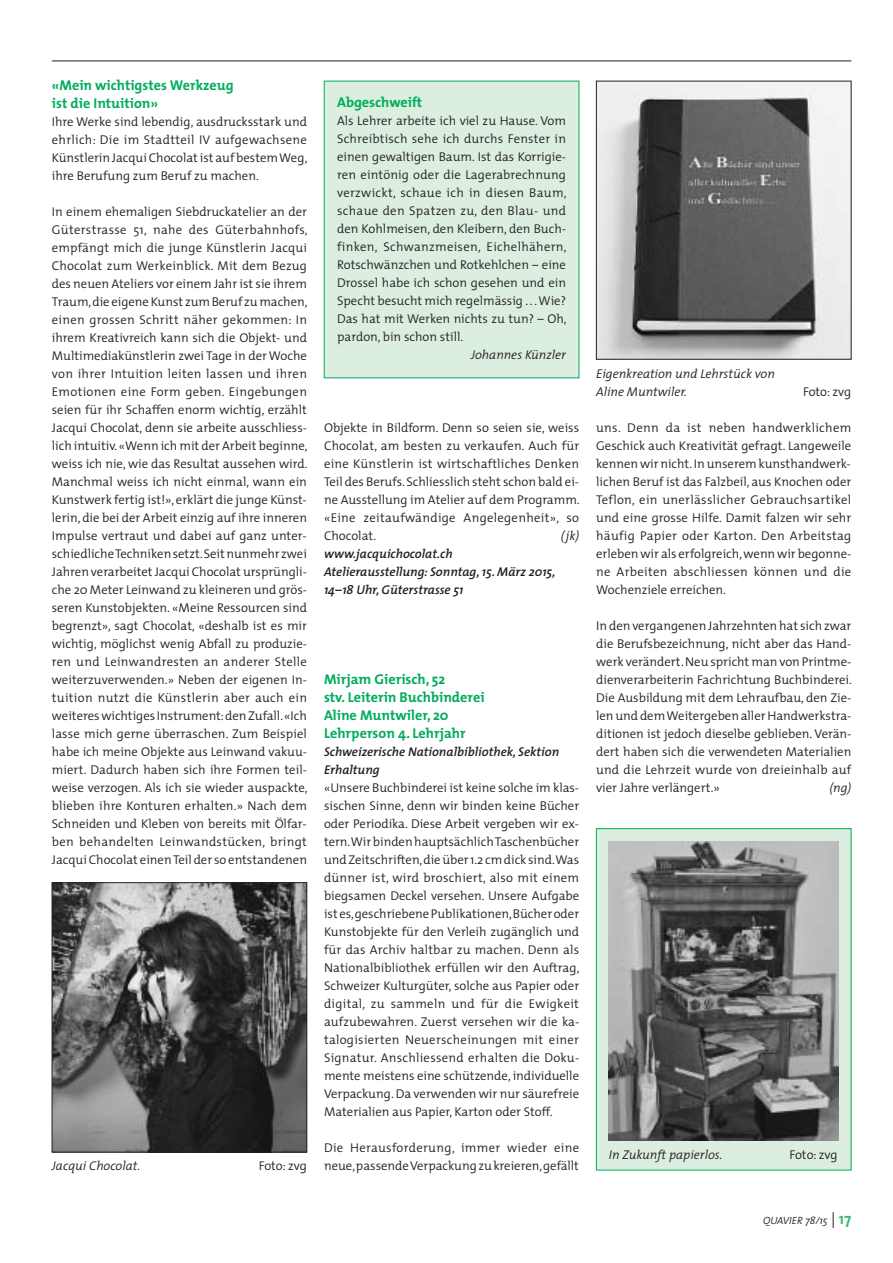
<style>
.page{position:relative;width:893px;height:1263px;background:#fff}
.page>*{position:absolute;margin:0;border:0;box-sizing:border-box;transform-origin:0 0}
.t1{font:700 14.25px/18px "The Mix";color:#00ac5b}
.t2{font:300 12.75px/18px "The Mix";color:#231f20;text-align:justify}
.t3{font:italic 600 12.75px/18px "The Mix";color:#231f20}
.t4{font:italic 300 12.75px/18px "The Mix";color:#231f20}
.t5{font:italic 300 10.5px "The Mix";color:#231f20}
.s1{font-size:15.75px}
.s2{font-weight:700;font-style:normal;font-size:15.75px;color:#41b979}
</style>
<div class="page">
<hr style="left:52px;top:60px;width:799px;height:1px;background:#231f20">
<img style="left:54px;top:884px;width:251px;height:266px">
<div style="left:52px;top:882px;width:255px;height:270px;border:1px solid #231f20"></div>
<img style="left:598px;top:83px;width:251px;height:274px">
<div style="left:596px;top:829px;width:255px;height:341px;background:#dbeee0"></div>
<div style="left:596px;top:828px;width:255px;height:342px;border:1px solid #00ac5b"></div>
<img style="left:609px;top:841px;width:229px;height:299px">
<div style="left:324px;top:81px;width:255px;height:297px;background:#dbeee0"></div>
<p class="t1" style="left:52px;top:78px;width:183px">«Mein wichtigstes Werkzeug ist die Intuition»</p>
<p class="t2" style="left:52px;top:114px;width:257px">Ihre Werke sind lebendig, ausdrucksstark und ehrlich: Die im Stadtteil IV aufgewachsene Künstlerin Jacqui Chocolat ist auf bestem Weg, ihre Berufung zum Beruf zu machen.</p>
<p class="t2" style="left:52px;top:204px;width:257px">In einem ehemaligen Siebdruckatelier an der Güterstrasse 51, nahe des Güterbahnhofs, empfängt mich die junge Künstlerin Jacqui Chocolat zum Werkeinblick. Mit dem Bezug des neuen Ateliers vor einem Jahr ist sie ihrem Traum, die eigene Kunst zum Beruf zu machen, einen grossen Schritt näher gekommen: In ihrem Kreativreich kann sich die Objekt- und Multimediakünstlerin zwei Tage in der Woche von ihrer Intuition leiten lassen und ihren Emotionen eine Form geben. Eingebungen seien für ihr Schaffen enorm wichtig, erzählt Jacqui Chocolat, denn sie arbeite ausschliess&shy;lich intuitiv. «Wenn ich mit der Arbeit beginne, weiss ich nie, wie das Resultat aussehen wird.<br>Manchmal weiss ich nicht einmal, wann ein Kunstwerk fertig ist!», erklärt die junge Künst&shy;lerin, die bei der Arbeit einzig auf ihre inneren Impulse vertraut und dabei auf ganz unter&shy;schiedliche Techniken setzt. Seit nunmehr zwei Jahren verarbeitet Jacqui Chocolat ursprüngli&shy;che 20 Meter Leinwand zu kleineren und grös&shy;seren Kunstobjekten. «Meine Ressourcen sind begrenzt», sagt Chocolat, «deshalb ist es mir wichtig, möglichst wenig Abfall zu produzie&shy;ren und Leinwandresten an anderer Stelle weiterzuverwenden.» Neben der eigenen In&shy;tuition nutzt die Künstlerin aber auch ein weiteres wichtiges Instrument: den Zufall. «Ich lasse mich gerne überraschen. Zum Beispiel habe ich meine Objekte aus Leinwand vakuu&shy;miert. Dadurch haben sich ihre Formen teil&shy;weise verzogen. Als ich sie wieder auspackte, blieben ihre Konturen erhalten.» Nach dem Schneiden und Kleben von bereits mit Ölfar&shy;ben behandelten Leinwandstücken, bringt Jacqui Chocolat einen Teil der so entstandenen</p>
<p class="t4" style="left:52px;top:1158px;width:90px">Jacqui Chocolat.</p>
<p class="t2" style="left:259px;top:1158px;width:50px">Foto: zvg</p>
<p class="t1" style="left:337px;top:95px;width:87px">Abgeschweift</p>
<p class="t2" style="left:337px;top:113px;width:231px">Als Lehrer arbeite ich viel zu Hause. Vom Schreibtisch sehe ich durchs Fenster in einen gewaltigen Baum. Ist das Korrigie&shy;ren eintönig oder die Lagerabrechnung verzwickt, schaue ich in diesen Baum, schaue den Spatzen zu, den Blau- und den Kohl meisen, den Kleibern, den Buch&shy;finken, Schwanzmeisen, Eichelhähern, Rotschwänzchen und Rotkehlchen – eine Drossel habe ich schon gesehen und ein Specht besucht mich regelmässig . . . Wie?<br>Das hat mit Werken nichts zu tun? – Oh, pardon, bin schon still.</p>
<p class="t4" style="left:471px;top:347px;width:97px">Johannes Künzler</p>
<p class="t2" style="left:324px;top:420px;width:257px">Objekte in Bildform. Denn so seien sie, weiss Chocolat, am besten zu verkaufen. Auch für eine Künstlerin ist wirtschaftliches Denken Teil des Berufs. Schliesslich steht schon bald ei&shy;ne Ausstellung im Atelier auf dem Programm. «Eine zeitaufwändige Angelegenheit», so Chocolat.</p>
<p class="t4" style="left:561px;top:528px;width:20px">(jk)</p>
<p class="t3" style="left:324px;top:546px;width:233px">www.jacquichocolat.ch<br>Atelierausstellung: Sonntag, 15. März 2015,<br>14–18 Uhr, Güterstrasse 51</p>
<p class="t1" style="left:324px;top:672px;width:162px">Mirjam Gierisch, 52<br>stv. Leiterin Buchbinderei<br>Aline Muntwiler, 20<br>Lehrperson 4. Lehrjahr</p>
<p class="t3" style="left:324px;top:744px;width:237px">Schweizerische Nationalbibliothek, Sektion<br>Erhaltung</p>
<p class="t2" style="left:324px;top:780px;width:257px">«Unsere Buchbinderei ist keine solche im klas&shy;sischen Sinne, denn wir binden keine Bücher oder Periodika. Diese Arbeit vergeben wir ex&shy;tern. Wir binden hauptsächlich Taschenbücher und Zeitschriften, die über 1.2 cm dick sind. Was dünner ist, wird broschiert, also mit einem biegsamen Deckel versehen. Unsere Aufgabe ist es, geschriebene Publikationen, Bücher oder Kunstobjekte für den Verleih zugänglich und für das Archiv haltbar zu machen. Denn als Nationalbibliothek erfüllen wir den Auftrag, Schweizer Kulturgüter, solche aus Papier oder digital, zu sammeln und für die Ewigkeit aufzubewahren. Zuerst versehen wir die ka - talogisierten Neuerscheinungen mit einer Signatur. Anschliessend erhalten die Doku&shy;mente meistens eine schützende, individuelle Verpackung. Da verwenden wir nur säurefreie Materialien aus Papier, Karton oder Stoff.</p>
<p class="t2" style="left:324px;top:1140px;width:257px">Die Herausforderung, immer wieder eine neue, passende Verpackung zu kreieren, gefällt</p>
<p class="t4" style="left:596px;top:366px;width:180px">Eigenkreation und Lehrstück von<br>Aline Muntwiler.</p>
<p class="t2" style="left:803px;top:384px;width:50px">Foto: zvg</p>
<p class="t2" style="left:596px;top:420px;width:257px">uns. Denn da ist neben handwerklichem Geschick auch Kreativität gefragt. Langeweile kennen wir nicht. In unserem kunsthandwerk&shy;lichen Beruf ist das Falzbeil, aus Knochen oder Teflon, ein unerlässlicher Gebrauchsartikel und eine grosse Hilfe. Damit falzen wir sehr häufig Papier oder Karton. Den Arbeitstag erleben wir als erfolgreich, wenn wir begonne&shy;ne Arbeiten abschliessen können und die Wochenziele erreichen.</p>
<p class="t2" style="left:596px;top:618px;width:257px">In den vergangenen Jahrzehnten hat sich zwar die Berufsbezeichnung, nicht aber das Hand&shy;werk verändert. Neu spricht man von Printme&shy;dienverarbeiterin Fachrichtung Buchbinderei.<br>Die Ausbildung mit dem Lehraufbau, den Zie&shy;len und dem Weitergeben aller Handwerkstra&shy;ditionen ist jedoch dieselbe geblieben. Verän&shy;dert haben sich die verwendeten Materialien und die Lehrzeit wurde von dreieinhalb auf vier Jahre verlängert.»</p>
<p class="t4" style="left:829px;top:780px;width:23px">(ng)</p>
<p class="t4" style="left:609px;top:1146px;width:115px">In Zukunft papierlos.</p>
<p class="t2" style="left:789px;top:1146px;width:50px">Foto: zvg</p>
<p class="t5" style="left:763px;top:1216px;width:90px">QUAVIER 78/15 <span class="s1">|</span> <span class="s2">17</span></p>
</div>
